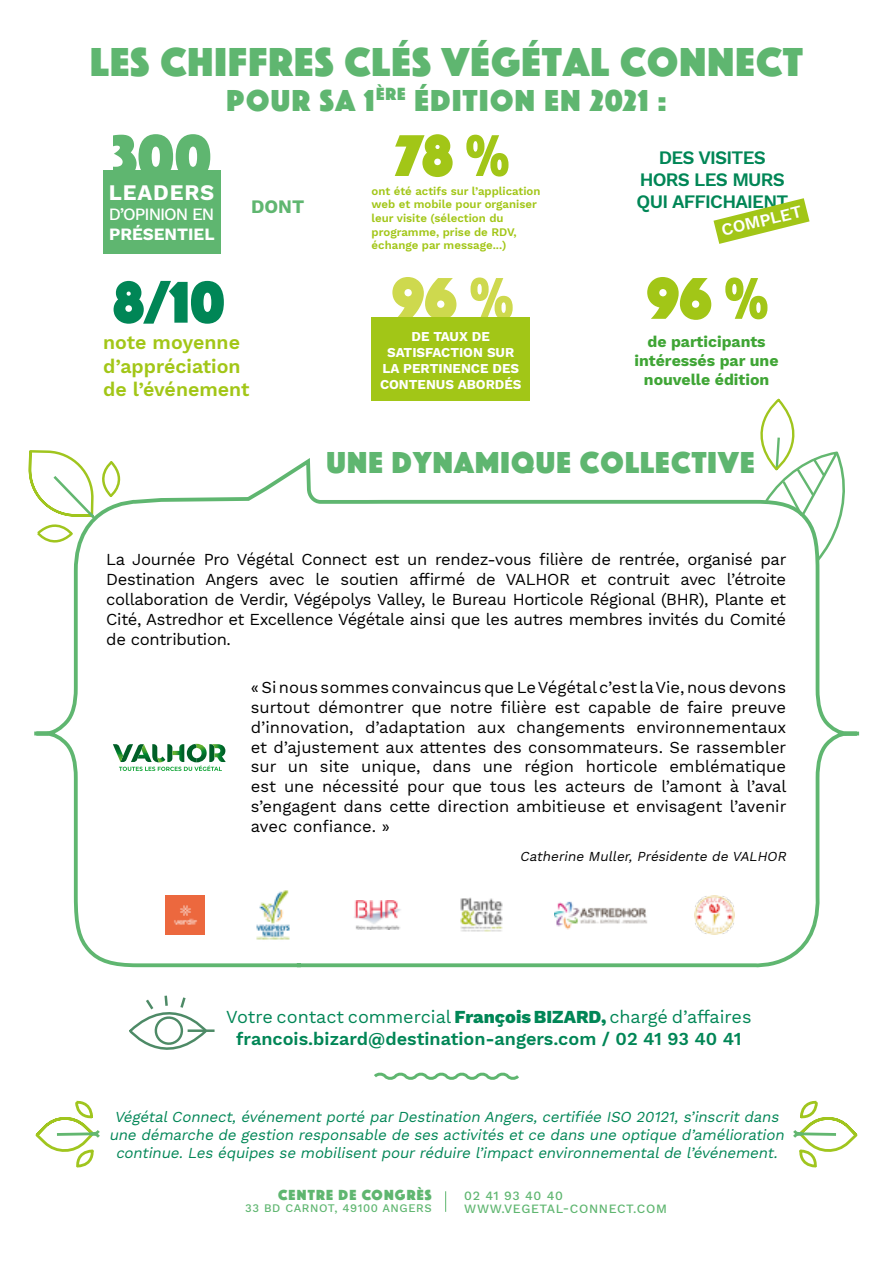
<style>
.page{position:relative;width:893px;height:1263px;background:#fff}
.page>*{position:absolute;margin:0;border:0;box-sizing:border-box;transform-origin:0 0}
.t1{font:64.35px "Phosphate Solid";color:#5fb670}
.t2{font:61.2px "Phosphate Solid";color:#a2c617}
.t3{font:61.2px "Phosphate Solid";color:#008656}
.t4{font:61.2px "Phosphate Solid";color:#ced94e}
.t5{font:42px "Phosphate Solid";letter-spacing:.03em;color:#5fb670}
.t6{font:31.5px "Phosphate Solid";letter-spacing:.04em;color:#5fb670}
.t7{font:700 21.9px "Work Sans";letter-spacing:.04em;color:#fff}
.t8{font:600 19.5px/23.4px "Work Sans";color:#a2c617}
.t9{font:600 18.75px/21.9px "Work Sans";letter-spacing:-.04em;color:#008656;text-align:center}
.t10{font:700 18.75px "Work Sans";color:#5fb670}
.t11{font:600 18px/21.6px "Work Sans";color:#008656;text-align:center}
.t12{font:500 16.95px "Work Sans";letter-spacing:-.06em;color:#fff}
.t13{font:700 16.95px "Work Sans";color:#fff}
.t14{font:600 16.95px "Work Sans";color:#fff}
.t15{font:16.5px/19.8px "Work Sans";letter-spacing:-.02em;color:#000;text-align:justify}
.t16{font:700 15.75px/18.9px "Work Sans";color:#3fa535;text-align:center}
.t17{font:15.15px "Phosphate Solid";letter-spacing:.08em;color:#5fb670}
.t18{font:italic 15px/18px "Work Sans";color:#008656;text-align:center}
.t19{font:italic 13.5px "Work Sans";color:#000}
.t20{font:700 13.35px/16px "Work Sans";color:#fff;text-align:center}
.t21{font:500 12.45px/12.5px "Work Sans";letter-spacing:.05em;color:#5fb670}
.t22{font:600 11.4px/13.6px "Work Sans";color:#a2c617}
.t23{font:500 11.4px "Work Sans";letter-spacing:.05em;color:#5fb670}
.s1{font-weight:400}
.s2{font-weight:800}
</style>
<div class="page">
<svg style="left:34px;top:458px;width:826px;height:510px"></svg>
<div style="left:103px;top:171px;width:117px;height:83px;background:#5fb670"></div>
<div style="left:372px;top:317px;width:158px;height:84px;background:#a2c617"></div>
<svg style="left:713px;top:198px;width:96px;height:46px"></svg>
<div style="left:92px;top:461px;width:38px;height:36px;border:2px solid #a0c51e;border-radius:17px"></div>
<svg style="left:28px;top:450px;width:70px;height:101px"></svg>
<svg style="left:742px;top:398px;width:106px;height:166px"></svg>
<svg style="left:374px;top:1072px;width:145px;height:8px"></svg>
<svg style="left:445px;top:1191px;width:1px;height:21px"></svg>
<svg style="left:129px;top:995px;width:86px;height:55px"></svg>
<svg style="left:35px;top:1100px;width:65px;height:68px"></svg>
<svg style="left:793px;top:1100px;width:65px;height:68px"></svg>
<div style="left:106px;top:735px;width:127px;height:44px;background:#fff;border-radius:6px"></div>
<svg style="left:113px;top:744px;width:113px;height:27px"></svg>
<img style="left:166px;top:895px;width:38px;height:40px">
<img style="left:353px;top:900px;width:48px;height:29px">
<img style="left:459px;top:897px;width:44px;height:35px">
<img style="left:694px;top:895px;width:40px;height:40px">
<img style="left:554px;top:897px;width:94px;height:36px">
<img style="left:253px;top:886px;width:41px;height:58px">
<h3 class="t5" style="left:90px;top:32px;width:714px">LES CHIFFRES CLÉS VÉGÉTAL CONNECT</h3>
<h3 class="t6" style="left:226px;top:78px;width:441px">POUR SA 1<sup>ÈRE</sup> ÉDITION EN 2021 :</h3>
<h1 class="t1" style="left:112px;top:111px;width:101px">300</h1>
<h3 class="t7" style="left:109px;top:180px;width:107px">LEADERS</h3>
<p class="t12" style="left:109px;top:204px;width:107px">D’OPINION EN</p>
<p class="t13" style="left:109px;top:224px;width:107px">PRÉSENTIEL</p>
<p class="t10" style="left:251px;top:196px;width:55px">DONT</p>
<h2 class="t2" style="left:396px;top:112px;width:115px">78 %</h2>
<p class="t22" style="left:372px;top:184px;width:170px">ont été actifs sur l’application web et mobile pour organiser leur visite (sélection du programme, prise de RDV, échange par message...)</p>
<p class="t9" style="left:637px;top:147px;width:153px">DES VISITES<br>HORS LES MURS<br>QUI AFFICHAIENT</p>
<p class="t14" style="left:719px;top:221px;width:84px;rotate:-14deg">COMPLET</p>
<h2 class="t3" style="left:113px;top:259px;width:114px">8/10</h2>
<h2 class="t4" style="left:391px;top:255px;width:124px">96 %</h2>
<h2 class="t2" style="left:646px;top:255px;width:124px">96 %</h2>
<p class="t8" style="left:103px;top:332px;width:148px">note moyenne d’appréciation de l’événement</p>
<p class="t20" style="left:380px;top:329px;width:143px">DE TAUX DE<br>SATISFACTION SUR<br>LA PERTINENCE DES<br>CONTENUS ABORDÉS</p>
<p class="t16" style="left:635px;top:333px;width:145px">de participants intéressés par une nouvelle édition</p>
<h3 class="t6" style="left:326px;top:440px;width:430px">UNE DYNAMIQUE COLLECTIVE</h3>
<p class="t15" style="left:106px;top:550px;width:682px">La Journée Pro Végétal Connect est un rendez-vous filière de rentrée, organisé par Destination Angers avec le soutien affirmé de VALHOR et contruit avec l’étroite collaboration de Verdir, Végépolys Valley, le Bureau Horticole Régional (BHR), Plante et Cité, Astredhor et Excellence Végétale ainsi que les autres membres invités du Comité de contribution.</p>
<p class="t15" style="left:251px;top:678px;width:537px">« Si nous sommes convaincus que Le Végétal c’est la Vie, nous devons surtout démontrer que notre filière est capable de faire preuve d’innovation, d’adaptation aux changements environnementaux et d’ajustement aux attentes des consommateurs. Se rassembler sur un site unique, dans une région horticole emblématique est une nécessité pour que tous les acteurs de l’amont à l’aval s’engagent dans cette direction ambitieuse et envisagent l’avenir avec confiance. »</p>
<p class="t19" style="left:520px;top:848px;width:271px">Catherine Muller, Présidente de VALHOR</p>
<p class="t11" style="left:226px;top:1007px;width:527px"><span class="s1">Votre contact commercial</span> <span class="s2">François BIZARD,</span> <span class="s1">chargé d’affaires </span>francois.bizard@destination-angers.com / 02 41 93 40 41</p>
<p class="t18" style="left:109px;top:1108px;width:680px">Végétal Connect, événement porté par Destination Angers, certifiée ISO 20121, s’inscrit dans une démarche de gestion responsable de ses activités et ce dans une optique d’amélioration continue. Les équipes se mobilisent pour réduire l’impact environnemental de l’événement.</p>
<p class="t17" style="left:278px;top:1184px;width:155px">CENTRE DE CONGRÈS</p>
<p class="t23" style="left:245px;top:1201px;width:188px">33 BD CARNOT, 49100 ANGERS</p>
<p class="t21" style="left:464px;top:1190px;width:204px">02 41 93 40 40<br>WWW.VEGETAL-CONNECT.COM</p>
</div>
